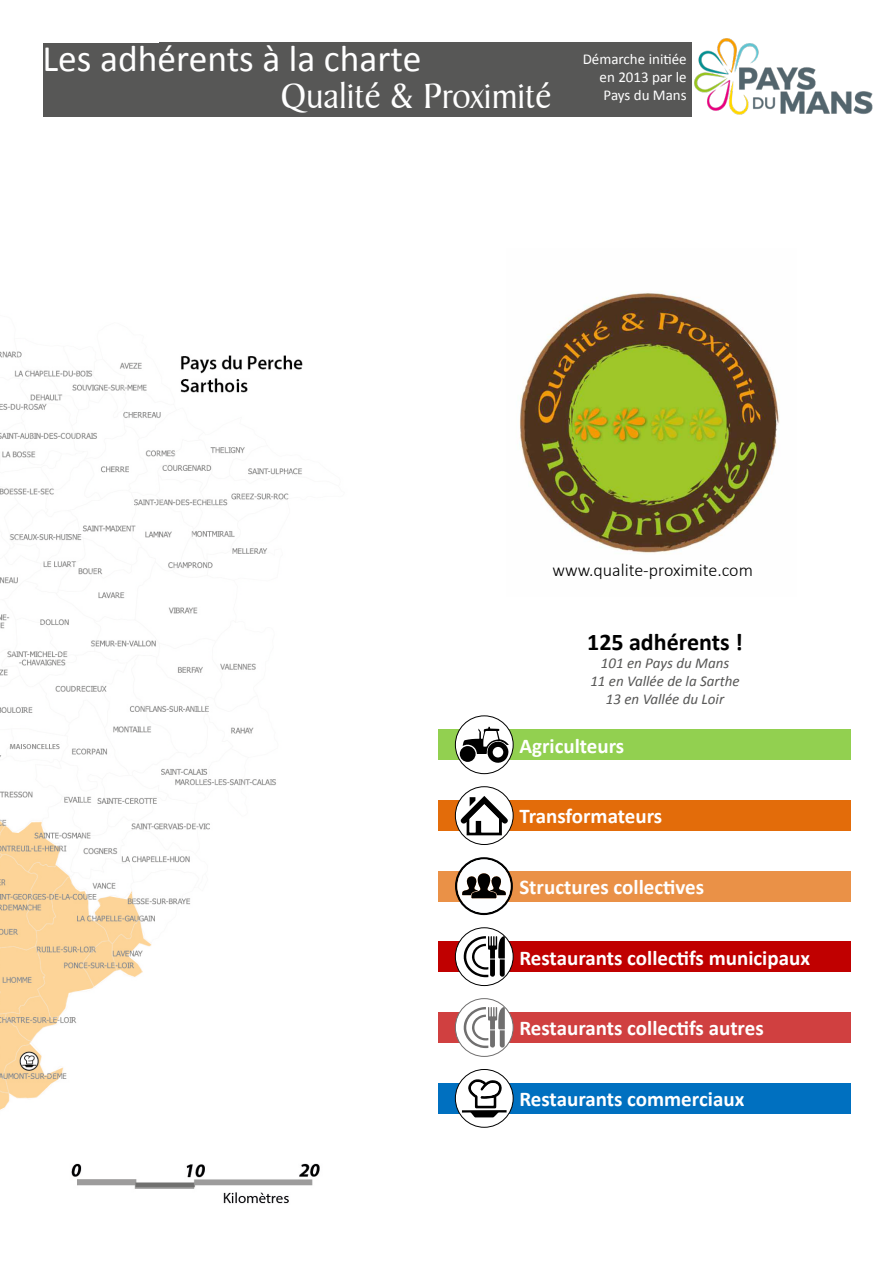
<style>
.page{position:relative;width:893px;height:1263px;background:#fff}
.page>*{position:absolute;margin:0;border:0;box-sizing:border-box;transform-origin:0 0}
.t1{font:37.5px "Calibri";color:#fff}
.t2{font:37.5px "Baker Signet BT";color:#fff}
.t3{font:700 24px "Calibri";color:#000}
.t4{font:700 21px "Calibri";color:#fff}
.t5{font:300 18px "Calibri";color:#000}
.t6{font:italic 15px/18px "Calibri";color:#575756;text-align:center}
.t7{font:15px/18px "Calibri";color:#fff;text-align:justify}
</style>
<div class="page">
<img style="left:0;top:42px;width:367px;height:1162px">
<div style="left:438px;top:730px;width:412px;height:30px;background:#92d050"></div>
<svg style="left:455px;top:716px;width:58px;height:58px"></svg>
<div style="left:455px;top:715px;width:59px;height:59px;border:1px solid #000;border-radius:50%"></div>
<svg style="left:463px;top:727px;width:46px;height:36px"></svg>
<div style="left:460px;top:746px;width:16px;height:16px;background:#000;border-radius:50%"></div>
<div style="left:438px;top:800px;width:412px;height:31px;background:#e36c0a"></div>
<svg style="left:455px;top:787px;width:58px;height:57px"></svg>
<div style="left:455px;top:786px;width:59px;height:59px;border:1px solid #000;border-radius:50%"></div>
<svg style="left:461px;top:796px;width:47px;height:39px;background:#a7a7a7"></svg>
<div style="left:438px;top:871px;width:412px;height:30px;background:#ea9147"></div>
<svg style="left:455px;top:857px;width:58px;height:58px"></svg>
<div style="left:438px;top:941px;width:412px;height:31px;background:#c00000"></div>
<div style="left:455px;top:928px;width:58px;height:57px;background:#fff;border-radius:50%"></div>
<div style="left:455px;top:927px;width:59px;height:59px;border:1px solid #000;border-radius:50%"></div>
<svg style="left:464px;top:936px;width:42px;height:41px"></svg>
<div style="left:438px;top:1012px;width:412px;height:31px;background:#d04040"></div>
<div style="left:455px;top:998px;width:58px;height:58px;background:#fff;border-radius:50%"></div>
<div style="left:455px;top:998px;width:59px;height:59px;border:1px solid #706f6f;border-radius:50%"></div>
<svg style="left:464px;top:1007px;width:42px;height:41px"></svg>
<div style="left:438px;top:1083px;width:412px;height:30px;background:#0070c0"></div>
<svg style="left:455px;top:1069px;width:58px;height:58px"></svg>
<div style="left:455px;top:1069px;width:59px;height:59px;border:1px solid #000;border-radius:50%"></div>
<svg style="left:462px;top:1079px;width:45px;height:38px;background:#b0b0b0"></svg>
<div style="left:43px;top:43px;width:649px;height:74px;background:#575756"></div>
<img style="left:519px;top:291px;width:261px;height:262px">
<div style="left:0;top:0;width:43px;height:136px;background:#fff"></div>
<div style="left:0;top:0;width:158px;height:43px;background:#fff"></div>
<img style="left:694px;top:38px;width:179px;height:77px">
<h1 class="t1" style="left:43px;top:34px;width:380px">Les adhérents à la charte</h1>
<h1 class="t2" style="left:281px;top:74px;width:272px">Qualité &amp; Proximité</h1>
<p class="t7" style="left:600px;top:50px;width:89px;text-indent:-17px">Démarche initiée en 2013 par le Pays du Mans</p>
<p class="t5" style="left:552px;top:558px;width:202px">www.qualite-proximite.com</p>
<p class="t3" style="left:587px;top:626px;width:157px">125 adhérents !</p>
<p class="t6" style="left:590px;top:653px;width:151px">101 en Pays du Mans<br>11 en Vallée de la Sarthe<br>13 en Vallée du Loir</p>
<p class="t4" style="left:519px;top:732px;width:106px">Agriculteurs</p>
<p class="t4" style="left:519px;top:803px;width:144px">Transformateurs</p>
<p class="t4" style="left:519px;top:874px;width:186px">Structures collectives</p>
<p class="t4" style="left:519px;top:944px;width:292px">Restaurants collectifs municipaux</p>
<p class="t4" style="left:519px;top:1015px;width:246px">Restaurants collectifs autres</p>
<p class="t4" style="left:519px;top:1086px;width:226px">Restaurants commerciaux</p>
</div>
